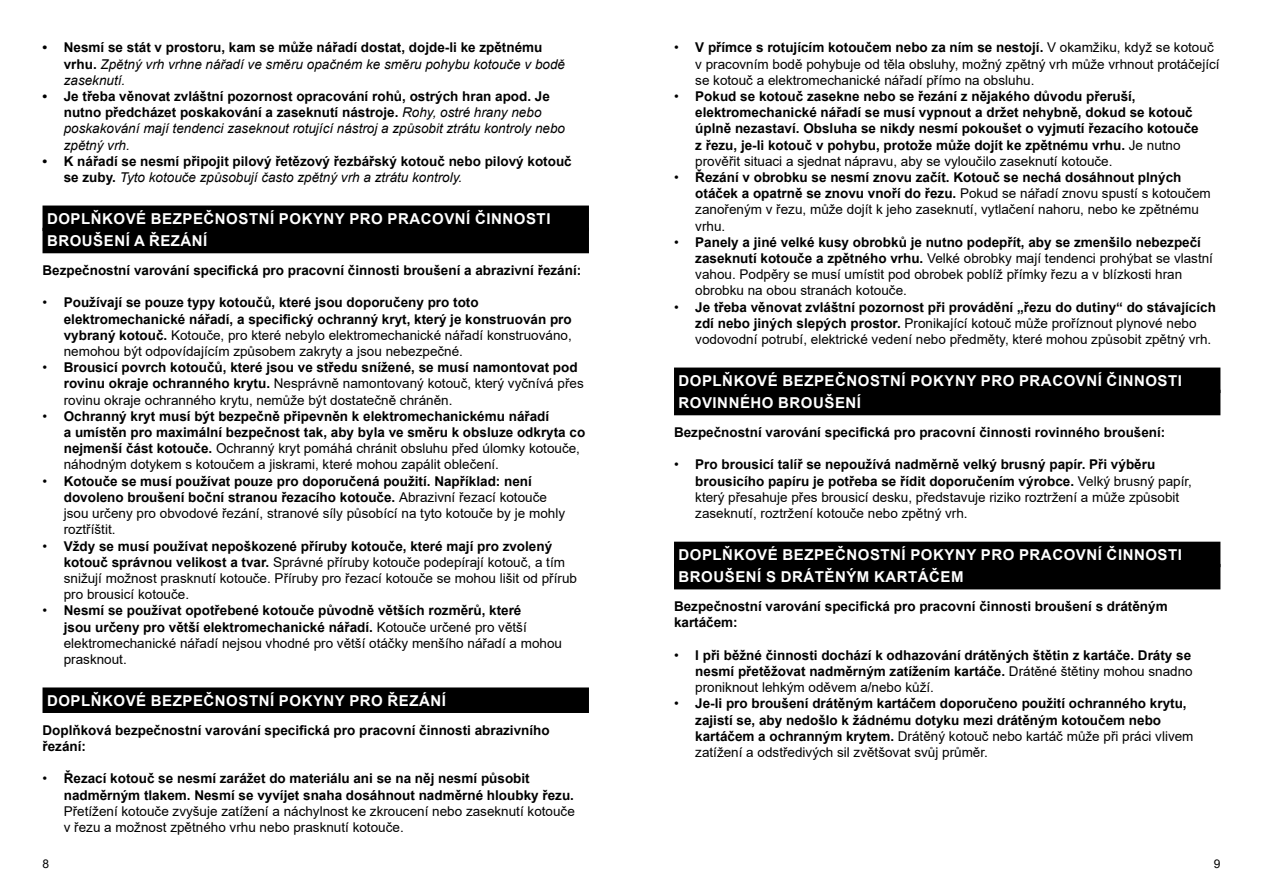
<style>
.page{position:relative;width:1263px;height:893px;background:#fff}
.page>*{position:absolute;margin:0;border:0;box-sizing:border-box;transform-origin:0 0}
.t1{font:700 15px/22.2px "Arial";letter-spacing:.035em;color:#fff}
.t2{font:700 13.5px/16.2px "Arial";color:#000}
.t3{font:13.5px/16.2px "Arial";color:#000}
.t4{font:italic 13.5px/16.2px "Arial";color:#000}
.t5{font:12px "Arial";color:#000}
.s1{font-weight:700;font-style:normal}
.s2{font-weight:400;font-style:italic}
.s3{font-weight:400}
.s4{font-weight:700}
</style>
<div class="page">
<div style="left:43px;top:206px;width:546px;height:25px;background:#000"></div>
<div style="left:43px;top:228px;width:546px;height:25px;background:#000"></div>
<div style="left:43px;top:687px;width:546px;height:26px;background:#000"></div>
<div style="left:674px;top:368px;width:546px;height:25px;background:#000"></div>
<div style="left:674px;top:390px;width:546px;height:25px;background:#000"></div>
<div style="left:674px;top:542px;width:546px;height:25px;background:#000"></div>
<div style="left:674px;top:564px;width:546px;height:25px;background:#000"></div>
<p class="t4" style="left:64px;top:40px;width:503px;text-indent:-21px"><span class="s1">• Nesmí se stát v prostoru, kam se může nářadí dostat, dojde-li ke zpětnému vrhu.</span> Zpětný vrh vrhne nářadí ve směru opačném ke směru pohybu kotouče v bodě zaseknutí.</p>
<p class="t2" style="left:64px;top:88px;width:503px;text-indent:-21px">• Je třeba věnovat zvláštní pozornost opracování rohů, ostrých hran apod. Je nutno předcházet poskakování a zaseknutí nástroje. <span class="s2">Rohy, ostré hrany nebo poskakování mají tendenci zaseknout rotující nástroj a způsobit ztrátu kontroly nebo zpětný vrh.</span></p>
<p class="t2" style="left:64px;top:153px;width:509px;text-indent:-21px">• K nářadí se nesmí připojit pilový řetězový řezbářský kotouč nebo pilový kotouč se zuby. <span class="s2">Tyto kotouče způsobují často zpětný vrh a ztrátu kontroly.</span></p>
<p class="t1" style="left:47px;top:207px;width:505px">DOPLŇKOVÉ BEZPEČNOSTNÍ POKYNY PRO PRACOVNÍ ČINNOSTI<br>BROUŠENÍ A ŘEZÁNÍ</p>
<p class="t2" style="left:43px;top:262px;width:540px">Bezpečnostní varování specifická pro pracovní činnosti broušení a abrazivní řezání:</p>
<p class="t2" style="left:64px;top:295px;width:509px;text-indent:-21px"><span class="s3">•</span> Používají se pouze typy kotoučů, které jsou doporučeny pro toto elektromechanické nářadí, a specifický ochranný kryt, který je konstruován pro vybraný kotouč. <span class="s3">Kotouče, pro které nebylo elektromechanické nářadí konstruováno, nemohou být odpovídajícím způsobem zakryty a jsou nebezpečné.</span></p>
<p class="t3" style="left:64px;top:359px;width:521px;text-indent:-21px">• <span class="s4">Brousicí povrch kotoučů, které jsou ve středu snížené, se musí namontovat pod rovinu okraje ochranného krytu.</span> Nesprávně namontovaný kotouč, který vyčnívá přes rovinu okraje ochranného krytu, nemůže být dostatečně chráněn.</p>
<p class="t2" style="left:64px;top:408px;width:523px;text-indent:-21px"><span class="s3">•</span> Ochranný kryt musí být bezpečně připevněn k elektromechanickému nářadí<br>a umístěn pro maximální bezpečnost tak, aby byla ve směru k obsluze odkryta co nejmenší část kotouče. <span class="s3">Ochranný kryt pomáhá chránit obsluhu před úlomky kotouče, náhodným dotykem s kotoučem a jiskrami, které mohou zapálit oblečení.</span></p>
<p class="t2" style="left:64px;top:473px;width:503px;text-indent:-21px"><span class="s3">•</span> Kotouče se musí používat pouze pro doporučená použití. Například: není dovoleno broušení boční stranou řezacího kotouče. <span class="s3">Abrazivní řezací kotouče jsou určeny pro obvodové řezání, stranové síly působící na tyto kotouče by je mohly roztříštit.</span></p>
<p class="t3" style="left:64px;top:538px;width:515px;text-indent:-21px">• <span class="s4">Vždy se musí používat nepoškozené příruby kotouče, které mají pro zvolený kotouč správnou velikost a tvar.</span> Správné příruby kotouče podepírají kotouč, a tím snižují možnost prasknutí kotouče. Příruby pro řezací kotouče se mohou lišit od přírub pro brousicí kotouče.</p>
<p class="t2" style="left:64px;top:603px;width:500px;text-indent:-21px"><span class="s3">•</span> Nesmí se používat opotřebené kotouče původně větších rozměrů, které<br>jsou určeny pro větší elektromechanické nářadí. <span class="s3">Kotouče určené pro větší elektromechanické nářadí nejsou vhodné pro větší otáčky menšího nářadí a mohou prasknout.</span></p>
<p class="t1" style="left:47px;top:689px;width:400px">DOPLŇKOVÉ BEZPEČNOSTNÍ POKYNY PRO ŘEZÁNÍ</p>
<p class="t2" style="left:43px;top:722px;width:509px">Doplňková bezpečnostní varování specifická pro pracovní činnosti abrazivního řezání:</p>
<p class="t2" style="left:64px;top:771px;width:512px;text-indent:-21px"><span class="s3">•</span> Řezací kotouč se nesmí zarážet do materiálu ani se na něj nesmí působit nadměrným tlakem. Nesmí se vyvíjet snaha dosáhnout nadměrné hloubky řezu.</p>
<p class="t3" style="left:64px;top:803px;width:513px">Přetížení kotouče zvyšuje zatížení a náchylnost ke zkroucení nebo zaseknutí kotouče v řezu a možnost zpětného vrhu nebo prasknutí kotouče.</p>
<p class="t3" style="left:695px;top:39px;width:526px;text-indent:-21px">• <span class="s4">V přímce s rotujícím kotoučem nebo za ním se nestojí.</span> V okamžiku, když se kotouč v pracovním bodě pohybuje od těla obsluhy, možný zpětný vrh může vrhnout protáčející se kotouč a elektromechanické nářadí přímo na obsluhu.</p>
<p class="t2" style="left:695px;top:88px;width:505px;text-indent:-21px"><span class="s3">•</span> Pokud se kotouč zasekne nebo se řezání z nějakého důvodu přeruší, elektromechanické nářadí se musí vypnout a držet nehybně, dokud se kotouč úplně nezastaví. Obsluha se nikdy nesmí pokoušet o vyjmutí řezacího kotouče z řezu, je-li kotouč v pohybu, protože může dojít ke zpětnému vrhu. <span class="s3">Je nutno prověřit situaci a sjednat nápravu, aby se vyloučilo zaseknutí kotouče.</span></p>
<p class="t3" style="left:695px;top:169px;width:517px;text-indent:-21px">• <span class="s4">Řezání v obrobku se nesmí znovu začít. Kotouč se nechá dosáhnout plných otáček a opatrně se znovu vnoří do řezu.</span> Pokud se nářadí znovu spustí s kotoučem zanořeným v řezu, může dojít k jeho zaseknutí, vytlačení nahoru, nebo ke zpětnému vrhu.</p>
<p class="t3" style="left:695px;top:234px;width:519px;text-indent:-21px">• <span class="s4">Panely a jiné velké kusy obrobků je nutno podepřít, aby se zmenšilo nebezpečí zaseknutí kotouče a zpětného vrhu.</span> Velké obrobky mají tendenci prohýbat se vlastní vahou. Podpěry se musí umístit pod obrobek poblíž přímky řezu a v blízkosti hran obrobku na obou stranách kotouče.</p>
<p class="t3" style="left:695px;top:299px;width:522px;text-indent:-21px">• <span class="s4">Je třeba věnovat zvláštní pozornost při provádění „řezu do dutiny“ do stávajících zdí nebo jiných slepých prostor.</span> Pronikající kotouč může proříznout plynové nebo vodovodní potrubí, elektrické vedení nebo předměty, které mohou způsobit zpětný vrh.</p>
<p class="t1" style="left:678px;top:369px;width:505px">DOPLŇKOVÉ BEZPEČNOSTNÍ POKYNY PRO PRACOVNÍ ČINNOSTI<br>ROVINNÉHO BROUŠENÍ</p>
<p class="t2" style="left:674px;top:424px;width:493px">Bezpečnostní varování specifická pro pracovní činnosti rovinného broušení:</p>
<p class="t3" style="left:695px;top:457px;width:498px;text-indent:-21px">• <span class="s4">Pro brousicí talíř se nepoužívá nadměrně velký brusný papír. Při výběru brousicího papíru je potřeba se řídit doporučením výrobce.</span> Velký brusný papír, který přesahuje přes brousicí desku, představuje riziko roztržení a může způsobit zaseknutí, roztržení kotouče nebo zpětný vrh.</p>
<p class="t1" style="left:678px;top:544px;width:505px">DOPLŇKOVÉ BEZPEČNOSTNÍ POKYNY PRO PRACOVNÍ ČINNOSTI<br>BROUŠENÍ S DRÁTĚNÝM KARTÁČEM</p>
<p class="t2" style="left:674px;top:598px;width:495px">Bezpečnostní varování specifická pro pracovní činnosti broušení s drátěným kartáčem:</p>
<p class="t2" style="left:695px;top:647px;width:499px;text-align:justify;text-indent:-21px"><span class="s3">•</span> I při běžné činnosti dochází k odhazování drátěných štětin z kartáče. Dráty se nesmí přetěžovat nadměrným zatížením kartáče. <span class="s3">Drátěné štětiny mohou snadno proniknout lehkým oděvem a/nebo kůží.</span></p>
<p class="t2" style="left:695px;top:696px;width:500px;text-indent:-21px"><span class="s3">•</span> Je-li pro broušení drátěným kartáčem doporučeno použití ochranného krytu, zajistí se, aby nedošlo k žádnému dotyku mezi drátěným kotoučem nebo kartáčem a ochranným krytem. <span class="s3">Drátěný kotouč nebo kartáč může při práci vlivem zatížení a odstředivých sil zvětšovat svůj průměr.</span></p>
<p class="t5" style="left:43px;top:855px;width:8px">8</p>
<p class="t5" style="left:1214px;top:855px;width:8px">9</p>
</div>
